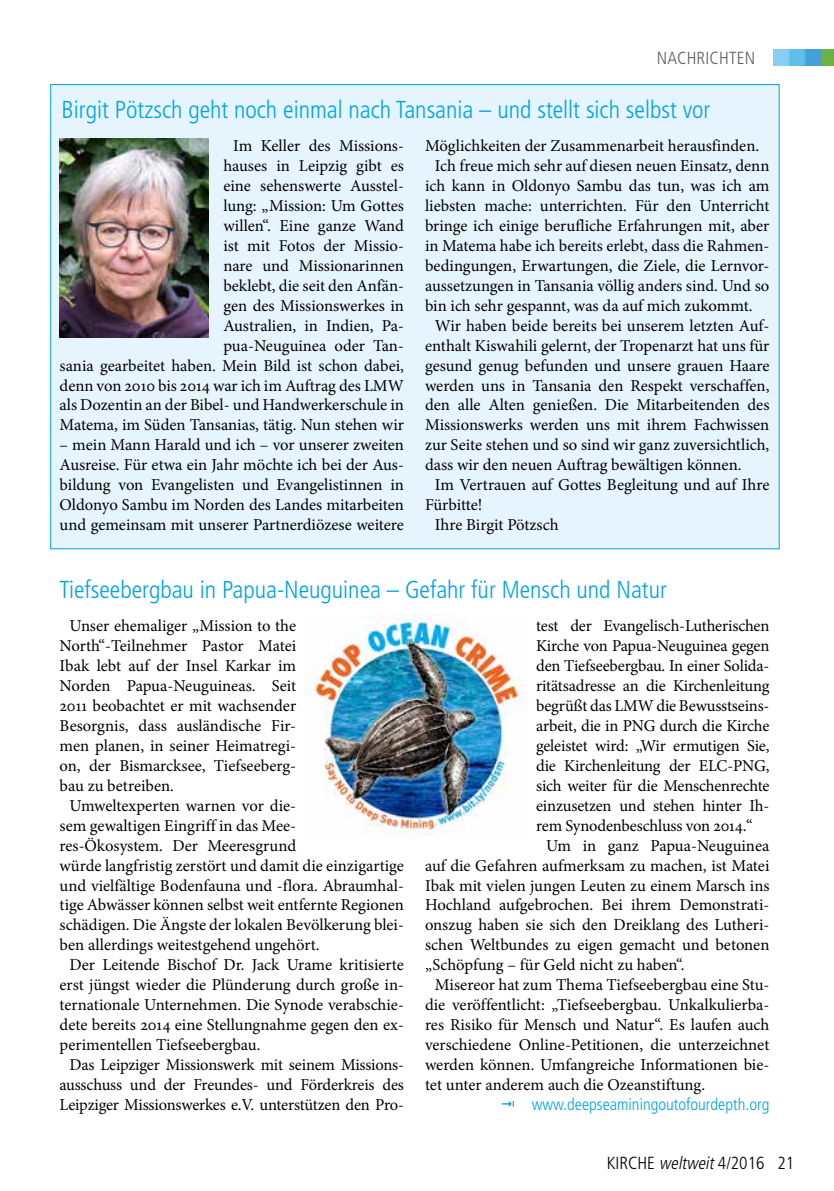
<style>
.page{position:relative;width:834px;height:1191px;background:#fff}
.page>*{position:absolute;margin:0;border:0;box-sizing:border-box;transform-origin:0 0}
.t1{font:300 condensed 24.5px "Frutiger";color:#00a2e6}
.t2{font:300 condensed 17.5px "Frutiger";color:#000}
.t3{font:300 condensed 17.5px "Frutiger";letter-spacing:.01em;color:#605d5a}
.t4{font:16.62px/19.9px "Minion Pro";letter-spacing:-.005em;color:#000;text-align:right}
.t5{font:300 condensed 16.62px "Frutiger";color:#00a2e6}
.s1{font-style:italic}
</style>
<div class="page">
<img style="left:305px;top:614px;width:221px;height:223px">
<img style="left:773px;top:50px;width:60px;height:15px">
<div style="left:50px;top:84px;width:729px;height:465px;background:#e6f5fd;border:1px solid #00a2e6"></div>
<img style="left:60px;top:139px;width:148px;height:198px">
<p class="t3" style="left:656px;top:48px;width:100px">NACHRICHTEN</p>
<h1 class="t1" style="left:62px;top:95px;width:650px">Birgit Pötzsch geht noch einmal nach Tansania – und stellt sich selbst vor</h1>
<p class="t4" style="left:60px;top:136px;width:346px">Im Keller des Missions-<br>hauses in Leipzig gibt es<br>eine sehenswerte Ausstel-<br>lung: „Mission: Um Gottes<br>willen“. Eine ganze Wand<br>ist mit Fotos der Missio-<br>nare und Missionarinnen<br>beklebt, die seit den Anfän-<br>gen des Missionswerkes in<br>Australien, in Indien, Pa-<br>pua-Neuguinea oder Tan-<br>sania gearbeitet haben. Mein Bild ist schon dabei, denn von 2010 bis 2014 war ich im Auftrag des LMW als Dozentin an der Bibel- und Handwerkerschule in<br>Matema, im Süden Tansanias, tätig. Nun stehen wir</p>
<p class="t4" style="left:60px;top:435px;width:346px;text-align:justify">– mein Mann Harald und ich – vor unserer zweiten Ausreise. Für etwa ein Jahr möchte ich bei der Aus&shy;bildung von Evangelisten und Evangelistinnen in Oldonyo Sambu im Norden des Landes mitarbeiten und gemeinsam mit unserer Partnerdiözese weitere</p>
<p class="t4" style="left:425px;top:136px;width:335px">Möglichkeiten der Zusammenarbeit herausfinden.</p>
<p class="t4" style="left:435px;top:156px;width:336px">Ich freue mich sehr auf diesen neuen Einsatz, denn</p>
<p class="t4" style="left:425px;top:176px;width:346px">ich kann in Oldonyo Sambu das tun, was ich am</p>
<p class="t4" style="left:425px;top:196px;width:346px">liebsten mache: unterrichten. Für den Unterricht</p>
<p class="t4" style="left:425px;top:216px;width:346px">bringe ich einige berufliche Erfahrungen mit, aber</p>
<p class="t4" style="left:425px;top:236px;width:346px">in Matema habe ich bereits erlebt, dass die Rahmen-</p>
<p class="t4" style="left:425px;top:255px;width:346px">bedingungen, Erwartungen, die Ziele, die Lernvor-</p>
<p class="t4" style="left:425px;top:275px;width:346px">aussetzungen in Tansania völlig anders sind. Und so</p>
<p class="t4" style="left:425px;top:295px;width:329px">bin ich sehr gespannt, was da auf mich zukommt.</p>
<p class="t4" style="left:435px;top:315px;width:336px">Wir haben beide bereits bei unserem letzten Auf-</p>
<p class="t4" style="left:425px;top:335px;width:346px">enthalt Kiswahili gelernt, der Tropenarzt hat uns für</p>
<p class="t4" style="left:425px;top:355px;width:346px">gesund genug befunden und unsere grauen Haare</p>
<p class="t4" style="left:425px;top:375px;width:346px">werden uns in Tansania den Respekt verschaffen,</p>
<p class="t4" style="left:425px;top:395px;width:346px">den alle Alten genießen. Die Mitarbeitenden des</p>
<p class="t4" style="left:425px;top:415px;width:346px">Missionswerks werden uns mit ihrem Fachwissen</p>
<p class="t4" style="left:425px;top:435px;width:346px">zur Seite stehen und so sind wir ganz zuversichtlich,</p>
<p class="t4" style="left:425px;top:455px;width:318px">dass wir den neuen Auftrag bewältigen können.</p>
<p class="t4" style="left:435px;top:475px;width:336px">Im Vertrauen auf Gottes Begleitung und auf Ihre</p>
<p class="t4" style="left:425px;top:495px;width:59px">Fürbitte!</p>
<p class="t4" style="left:435px;top:515px;width:125px">Ihre Birgit Pötzsch</p>
<h1 class="t1" style="left:60px;top:575px;width:608px">Tiefseebergbau in Papua-Neuguinea – Gefahr für Mensch und Natur</h1>
<p class="t4" style="left:536px;top:616px;width:235px">test der Evangelisch-Lutherischen</p>
<p class="t4" style="left:536px;top:636px;width:235px">Kirche von Papua-Neuguinea gegen</p>
<p class="t4" style="left:536px;top:656px;width:235px">den Tiefseebergbau. In einer Solida-</p>
<p class="t4" style="left:536px;top:675px;width:235px">ritätsadresse an die Kirchenleitung</p>
<p class="t4" style="left:536px;top:695px;width:235px">begrüßt das LMW die Bewusstseins-</p>
<p class="t4" style="left:536px;top:715px;width:235px">arbeit, die in PNG durch die Kirche</p>
<p class="t4" style="left:536px;top:735px;width:235px">geleistet wird: „Wir ermutigen Sie,</p>
<p class="t4" style="left:536px;top:755px;width:235px">die Kirchenleitung der ELC-PNG,</p>
<p class="t4" style="left:536px;top:775px;width:235px">sich weiter für die Menschenrechte</p>
<p class="t4" style="left:536px;top:795px;width:235px">einzusetzen und stehen hinter Ih-</p>
<p class="t4" style="left:536px;top:815px;width:218px">rem Synodenbeschluss von 2014.“</p>
<p class="t4" style="left:546px;top:835px;width:225px">Um in ganz Papua-Neuguinea</p>
<p class="t4" style="left:425px;top:855px;width:346px">auf die Gefahren aufmerksam zu machen, ist Matei</p>
<p class="t4" style="left:425px;top:875px;width:346px">Ibak mit vielen jungen Leuten zu einem Marsch ins</p>
<p class="t4" style="left:425px;top:895px;width:346px">Hochland aufgebrochen. Bei ihrem Demonstrati-</p>
<p class="t4" style="left:425px;top:915px;width:346px">onszug haben sie sich den Dreiklang des Lutheri-</p>
<p class="t4" style="left:425px;top:935px;width:346px">schen Weltbundes zu eigen gemacht und betonen</p>
<p class="t4" style="left:425px;top:955px;width:261px">„Schöpfung – für Geld nicht zu haben“.</p>
<p class="t4" style="left:435px;top:975px;width:336px">Misereor hat zum Thema Tiefseebergbau eine Stu-</p>
<p class="t4" style="left:425px;top:995px;width:346px">die veröffentlicht: „Tiefseebergbau. Unkalkulierba-</p>
<p class="t4" style="left:425px;top:1015px;width:346px">res Risiko für Mensch und Natur“. Es laufen auch</p>
<p class="t4" style="left:425px;top:1035px;width:346px">verschiedene Online-Petitionen, die unterzeichnet</p>
<p class="t4" style="left:425px;top:1055px;width:346px">werden können. Umfangreiche Informationen bie-</p>
<p class="t4" style="left:425px;top:1074px;width:281px">tet unter anderem auch die Ozeanstiftung.</p>
<p class="t5" style="left:531px;top:1094px;width:239px">www.deepseaminingoutofourdepth.org</p>
<p class="t4" style="left:69px;top:616px;width:228px">Unser ehemaliger „Mission to the</p>
<p class="t4" style="left:60px;top:636px;width:238px">North“-Teilnehmer Pastor Matei</p>
<p class="t4" style="left:60px;top:656px;width:238px">Ibak lebt auf der Insel Karkar im</p>
<p class="t4" style="left:60px;top:675px;width:238px">Norden Papua-Neuguineas. Seit</p>
<p class="t4" style="left:60px;top:695px;width:238px">2011 beobachtet er mit wachsender</p>
<p class="t4" style="left:60px;top:715px;width:238px">Besorgnis, dass ausländische Fir-</p>
<p class="t4" style="left:60px;top:735px;width:238px">men planen, in seiner Heimatregi-</p>
<p class="t4" style="left:60px;top:755px;width:238px">on, der Bismarcksee, Tiefseeberg-</p>
<p class="t4" style="left:60px;top:775px;width:116px">bau zu betreiben.</p>
<p class="t4" style="left:69px;top:795px;width:228px">Umweltexperten warnen vor die-</p>
<p class="t4" style="left:60px;top:815px;width:238px">sem gewaltigen Eingriff in das Mee-</p>
<p class="t4" style="left:60px;top:835px;width:238px">res-Ökosystem. Der Meeresgrund</p>
<p class="t4" style="left:60px;top:855px;width:346px">würde langfristig zerstört und damit die einzigartige</p>
<p class="t4" style="left:60px;top:875px;width:346px">und vielfältige Bodenfauna und -flora. Abraumhal-</p>
<p class="t4" style="left:60px;top:895px;width:346px">tige Abwässer können selbst weit entfernte Regionen</p>
<p class="t4" style="left:60px;top:915px;width:346px">schädigen. Die Ängste der lokalen Bevölkerung blei-</p>
<p class="t4" style="left:60px;top:935px;width:261px">ben allerdings weitestgehend ungehört.</p>
<p class="t4" style="left:69px;top:955px;width:336px">Der Leitende Bischof Dr. Jack Urame kritisierte</p>
<p class="t4" style="left:60px;top:975px;width:346px">erst jüngst wieder die Plünderung durch große in-</p>
<p class="t4" style="left:60px;top:995px;width:346px">ternationale Unternehmen. Die Synode verabschie-</p>
<p class="t4" style="left:60px;top:1015px;width:346px">dete bereits 2014 eine Stellungnahme gegen den ex-</p>
<p class="t4" style="left:60px;top:1035px;width:202px">perimentellen Tiefseebergbau.</p>
<p class="t4" style="left:69px;top:1055px;width:336px">Das Leipziger Missionswerk mit seinem Missions-</p>
<p class="t4" style="left:60px;top:1074px;width:346px">ausschuss und der Freundes- und Förderkreis des</p>
<p class="t4" style="left:60px;top:1094px;width:346px">Leipziger Missionswerkes e.V. unterstützen den Pro-</p>
<p class="t2" style="left:606px;top:1153px;width:189px">KIRCHE <span class="s1">weltweit</span>4/2016 21</p>
</div>
